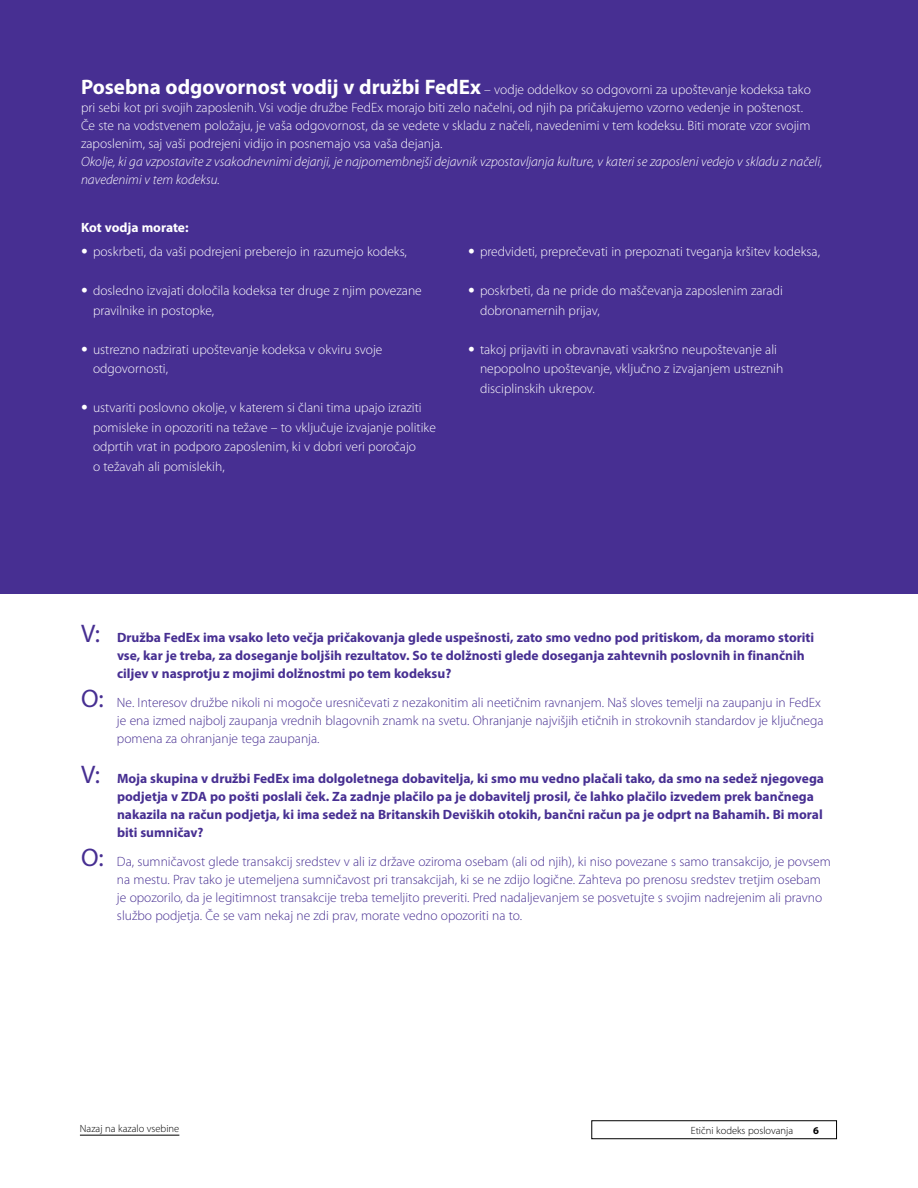
<style>
.page{position:relative;width:918px;height:1188px;background:#fff}
.page>*{position:absolute;margin:0;border:0;box-sizing:border-box;transform-origin:0 0}
.t1{font:300 13.5px/19.5px "Myriad Pro";color:#fff}
.t2{font:300 13.5px/18px "Myriad Pro";color:#472f92}
.t3{font:700 13.5px/18px "Myriad Pro";color:#472f92}
.t4{font:italic 300 13.5px/18px "Myriad Pro";color:#fff}
.t5{font:700 13.5px "Myriad Pro";color:#fff}
.t6{font:300 10.5px "Myriad Pro";color:#000}
.t7{font:700 10.5px "Myriad Pro";color:#000}
.s1{font-weight:700;font-size:21px}
.s2{font-family:"Univers LT Std"}
.s3{font-weight:400;font-size:25.5px}
</style>
<div class="page">
<div style="left:592px;top:1121px;width:245px;height:18px;border:1px solid #000"></div>
<hr style="left:80px;top:1135px;width:99px;height:1px;background:#000">
<div style="left:0;top:0;width:918px;height:594px;background:#472f92"></div>
<p class="t1" style="left:81px;top:80px;width:731px;line-height:18px"><span class="s1">Posebna odgovornost vodij v družbi FedEx</span> – vodje oddelkov so odgovorni za upoštevanje kodeksa tako pri sebi kot pri svojih zaposlenih. Vsi vodje družbe FedEx morajo biti zelo načelni, od njih pa pričakujemo vzorno vedenje in poštenost.<br>Če ste na vodstvenem položaju, je vaša odgovornost, da se vedete v skladu z načeli, navedenimi v tem kodeksu. Biti morate vzor svojim zaposlenim, saj vaši podrejeni vidijo in posnemajo vsa vaša dejanja.</p>
<p class="t4" style="left:81px;top:153px;width:743px">Okolje, ki ga vzpostavite z vsakodnevnimi dejanji, je najpomembnejši dejavnik vzpostavljanja kulture, v kateri se zaposleni vedejo v skladu z načeli, navedenimi v tem kodeksu.</p>
<p class="t5" style="left:81px;top:218px;width:109px">Kot vodja morate:</p>
<p class="t1" style="left:81px;top:242px;width:327px"><span class="s2">•</span> poskrbeti, da vaši podrejeni preberejo in razumejo kodeks,</p>
<p class="t1" style="left:93px;top:281px;width:330px;text-indent:-12px"><span class="s2">•</span> dosledno izvajati določila kodeksa ter druge z njim povezane pravilnike in postopke,</p>
<p class="t1" style="left:93px;top:340px;width:291px;text-indent:-12px"><span class="s2">•</span> ustrezno nadzirati upoštevanje kodeksa v okviru svoje odgovornosti,</p>
<p class="t1" style="left:93px;top:398px;width:344px;text-indent:-12px"><span class="s2">•</span> ustvariti poslovno okolje, v katerem si člani tima upajo izraziti pomisleke in opozoriti na težave – to vključuje izvajanje politike odprtih vrat in podporo zaposlenim, ki v dobri veri poročajo<br>o težavah ali pomislekih,</p>
<p class="t1" style="left:468px;top:242px;width:354px"><span class="s2">•</span> predvideti, preprečevati in prepoznati tveganja kršitev kodeksa,</p>
<p class="t1" style="left:480px;top:281px;width:304px;text-indent:-12px"><span class="s2">•</span> poskrbeti, da ne pride do maščevanja zaposlenim zaradi dobronamernih prijav,</p>
<p class="t1" style="left:480px;top:340px;width:305px;text-indent:-12px"><span class="s2">•</span> takoj prijaviti in obravnavati vsakršno neupoštevanje ali nepopolno upoštevanje, vključno z izvajanjem ustreznih disciplinskih ukrepov.</p>
<p class="t3" style="left:117px;top:628px;width:699px;text-indent:-36px"><span class="s3">V:</span> Družba FedEx ima vsako leto večja pričakovanja glede uspešnosti, zato smo vedno pod pritiskom, da moramo storiti vse, kar je treba, za doseganje boljših rezultatov. So te dolžnosti glede doseganja zahtevnih poslovnih in finančnih ciljev v nasprotju z mojimi dolžnostmi po tem kodeksu?</p>
<p class="t2" style="left:117px;top:693px;width:708px;text-indent:-36px"><span class="s3">O:</span> Ne. Interesov družbe nikoli ni mogoče uresničevati z nezakonitim ali neetičnim ravnanjem. Naš sloves temelji na zaupanju in FedEx je ena izmed najbolj zaupanja vrednih blagovnih znamk na svetu. Ohranjanje najvišjih etičnih in strokovnih standardov je ključnega pomena za ohranjanje tega zaupanja.</p>
<p class="t3" style="left:117px;top:769px;width:709px;text-indent:-36px"><span class="s3">V:</span> Moja skupina v družbi FedEx ima dolgoletnega dobavitelja, ki smo mu vedno plačali tako, da smo na sedež njegovega podjetja v ZDA po pošti poslali ček. Za zadnje plačilo pa je dobavitelj prosil, če lahko plačilo izvedem prek bančnega nakazila na račun podjetja, ki ima sedež na Britanskih Deviških otokih, bančni račun pa je odprt na Bahamih. Bi moral biti sumničav?</p>
<p class="t2" style="left:117px;top:852px;width:715px;text-indent:-36px"><span class="s3">O:</span> Da, sumničavost glede transakcij sredstev v ali iz države oziroma osebam (ali od njih), ki niso povezane s samo transakcijo, je povsem na mestu. Prav tako je utemeljena sumničavost pri transakcijah, ki se ne zdijo logične. Zahteva po prenosu sredstev tretjim osebam je opozorilo, da je legitimnost transakcije treba temeljito preveriti. Pred nadaljevanjem se posvetujte s svojim nadrejenim ali pravno službo podjetja. Če se vam nekaj ne zdi prav, morate vedno opozoriti na to.</p>
<p class="t6" style="left:80px;top:1122px;width:101px">Nazaj na kazalo vsebine</p>
<p class="t6" style="left:691px;top:1124px;width:104px">Etični kodeks poslovanja</p>
<p class="t7" style="left:813px;top:1123px;width:7px">6</p>
</div>
